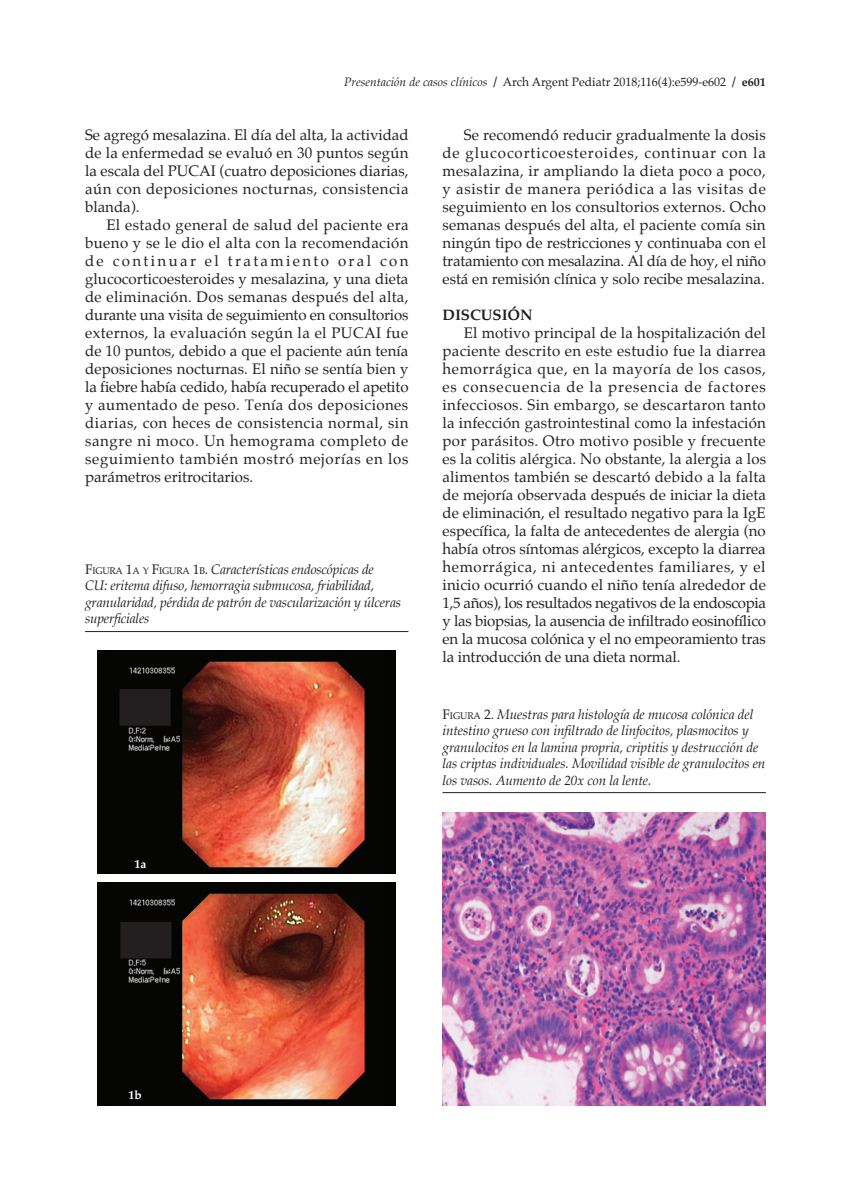
<style>
.page{position:relative;width:851px;height:1191px;background:#fff}
.page>*{position:absolute;margin:0;border:0;box-sizing:border-box;transform-origin:0 0}
.t1{font:15px/18px "Palatino";color:#231f20;text-align:justify}
.t2{font:700 15px "Palatino";color:#231f20}
.t3{font:italic 13.5px/16.5px "Palatino";letter-spacing:-.01em;color:#231f20}
.t4{font:12px "Palatino";color:#231f20}
.t5{font:700 12px "Palatino";color:#fff}
.s1{font-style:italic}
.s2{font-weight:700}
.s3{font-style:normal}
.s4{font-style:normal;font-size:9.45px}
</style>
<div class="page">
<img style="left:98px;top:650px;width:297px;height:223px">
<img style="left:98px;top:882px;width:297px;height:224px">
<img style="left:442px;top:812px;width:323px;height:294px">
<hr style="left:85px;top:631px;width:323px;height:1px;background:#231f20">
<hr style="left:442px;top:792px;width:323px;height:1px;background:#231f20">
<div style="left:120px;top:690px;width:50px;height:35px;background:#231f20"></div>
<div style="left:119px;top:689px;width:52px;height:36px;border:2px solid #231f20"></div>
<div style="left:121px;top:922px;width:50px;height:35px;background:#231f20"></div>
<div style="left:120px;top:922px;width:51px;height:36px;border:2px solid #231f20"></div>
<p class="t4" style="left:344px;top:72px;width:423px"><span class="s1">Presentación de casos clínicos</span> <span class="s2">/</span> Arch Argent Pediatr 2018;116(4):e599-e602 <span class="s2">/ e601</span></p>
<p class="t1" style="left:442px;top:126px;width:325px;text-indent:21px">Se recomendó reducir gradualmente la dosis de glucocorticoesteroides, continuar con la mesalazina, ir ampliando la dieta poco a poco, y asistir de manera periódica a las visitas de seguimiento en los consultorios externos. Ocho semanas después del alta, el paciente comía sin ningún tipo de restricciones y continuaba con el tratamiento con mesalazina. Al día de hoy, el niño está en remisión clínica y solo recibe mesalazina.</p>
<p class="t2" style="left:442px;top:302px;width:91px">DISCUSIÓN</p>
<p class="t1" style="left:442px;top:324px;width:325px;text-indent:21px">El motivo principal de la hospitalización del paciente descrito en este estudio fue la diarrea hemorrágica que, en la mayoría de los casos, es consecuencia de la presencia de factores infecciosos. Sin embargo, se descartaron tanto la infección gastrointestinal como la infestación por parásitos. Otro motivo posible y frecuente es la colitis alérgica. No obstante, la alergia a los alimentos también se descartó debido a la falta de mejoría observada después de iniciar la dieta de eliminación, el resultado negativo para la IgE específica, la falta de antecedentes de alergia (no había otros síntomas alérgicos, excepto la diarrea hemorrágica, ni antecedentes familiares, y el inicio ocurrió cuando el niño tenía alrededor de 1,5 años), los resultados negativos de la endoscopia y las biopsias, la ausencia de infiltrado eosinofílico en la mucosa colónica y el no empeoramiento tras la introducción de una dieta normal.</p>
<p class="t1" style="left:85px;top:126px;width:325px">Se agregó mesalazina. El día del alta, la actividad de la enfermedad se evaluó en 30 puntos según la escala del PUCAI (cuatro deposiciones diarias, aún con deposiciones nocturnas, consistencia blanda).</p>
<p class="t1" style="left:85px;top:216px;width:325px;text-indent:21px">El estado general de salud del paciente era bueno y se le dio el alta con la recomendación de continuar el tratamiento oral con glucocorticoesteroides y mesalazina, y una dieta de eliminación. Dos semanas después del alta, durante una visita de seguimiento en consultorios externos, la evaluación según la el PUCAI fue de 10 puntos, debido a que el paciente aún tenía deposiciones nocturnas. El niño se sentía bien y la fiebre había cedido, había recuperado el apetito y aumentado de peso. Tenía dos deposiciones diarias, con heces de consistencia normal, sin sangre ni moco. Un hemograma completo de seguimiento también mostró mejorías en los parámetros eritrocitarios.</p>
<p class="t3" style="left:85px;top:561px;width:317px"><span class="s3">F</span><span class="s4">IGURA</span> <span class="s3">1</span><span class="s4">A Y</span> <span class="s3">F</span><span class="s4">IGURA</span> <span class="s3">1</span><span class="s4">B</span><span class="s3">.</span> Características endoscópicas de<br>CU: eritema difuso, hemorragia submucosa, friabilidad, granularidad, pérdida de patrón de vascularización y úlceras superficiales</p>
<p class="t5" style="left:134px;top:853px;width:13px">1a</p>
<p class="t5" style="left:128px;top:1084px;width:15px">1b</p>
<p class="t3" style="left:442px;top:705px;width:324px"><span class="s3">F</span><span class="s4">IGURA</span> <span class="s3">2.</span> Muestras para histología de mucosa colónica del intestino grueso con infiltrado de linfocitos, plasmocitos y granulocitos en la lamina propria, criptitis y destrucción de las criptas individuales. Movilidad visible de granulocitos en los vasos. Aumento de 20x con la lente.</p>
</div>
